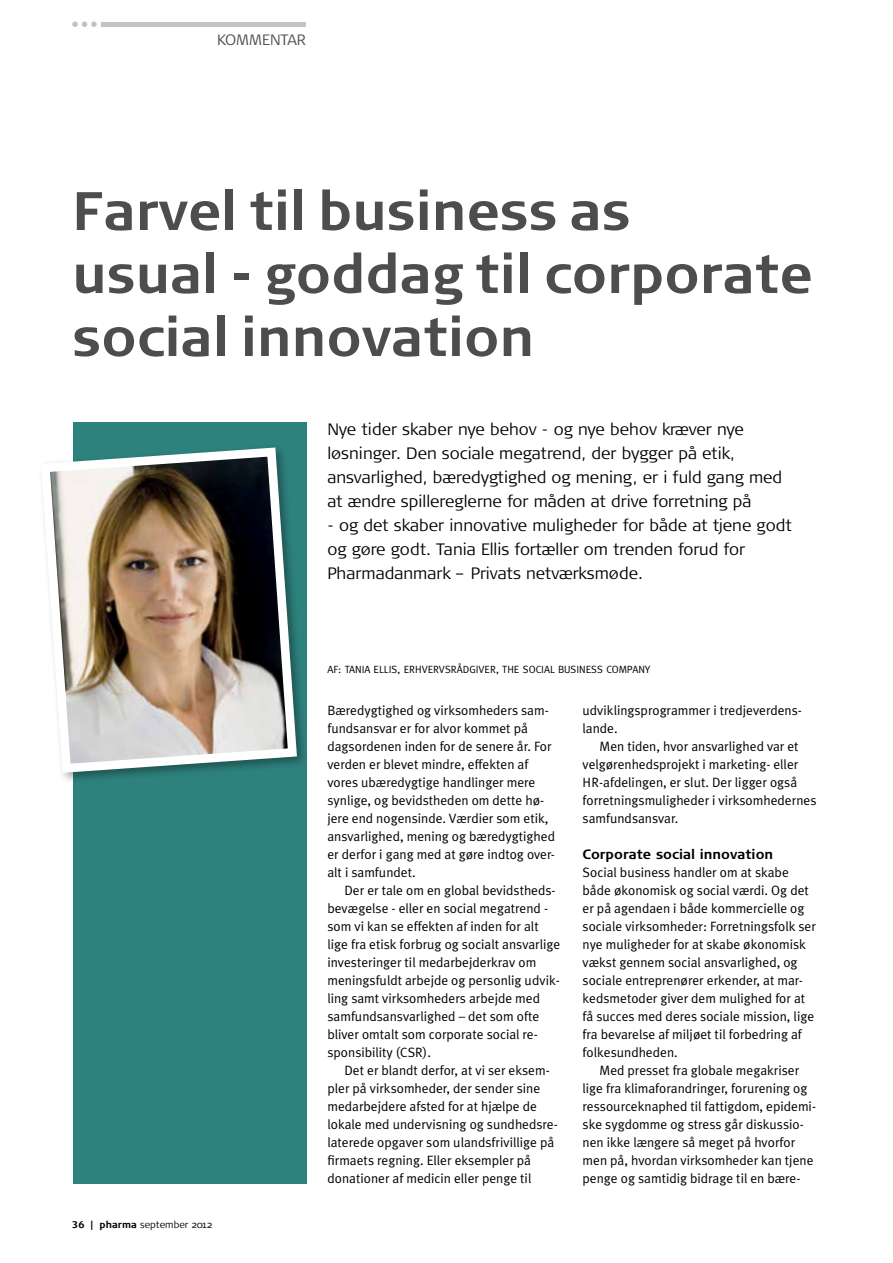
<style>
.page{position:relative;width:893px;height:1263px;background:#fff}
.page>*{position:absolute;margin:0;border:0;box-sizing:border-box;transform-origin:0 0}
.t1{font:700 54px/63px "Signa Normal";color:#4d4d4f}
.t2{font:300 16.5px/24px "Signa Normal";color:#000}
.t3{font:300 15px "Signa Normal";color:#4d4d4f}
.t4{font:13.5px/18px "Meta Plus Normal";color:#000}
.t5{font:700 13.5px "Signa Normal";color:#000}
.t6{font:10.5px "Meta";color:#000}
.t7{font:300 9.75px "Signa Normal";color:#000}
.s1{font-family:"Signa Column";font-weight:700}
.s2{font-weight:700}
</style>
<div class="page">
<hr style="left:102px;top:22px;width:204px;height:4px;background:#c1c3c5">
<svg style="left:72px;top:21px;width:25px;height:6px"></svg>
<div style="left:73px;top:422px;width:234px;height:762px;background:#2e827e"></div>
<div style="left:37px;top:444px;width:272px;height:341px;background:#000;opacity:.35"></div>
<img style="left:37px;top:444px;width:265px;height:333px">
<p class="t3" style="left:217px;top:32px;width:90px">KOMMENTAR</p>
<h1 class="t1" style="left:72px;top:179px;width:742px">Farvel til business as<br>usual - goddag til corporate social innovation</h1>
<p class="t2" style="left:327px;top:417px;width:456px">Nye tider skaber nye behov - og nye behov kræver nye løsninger. Den sociale megatrend, der bygger på etik, ansvarlighed, bæredygtighed og mening, er i fuld gang med at ændre spillereglerne for måden at drive forretning på</p>
<p class="t2" style="left:327px;top:513px;width:466px">- og det skaber innovative muligheder for både at tjene godt og gøre godt. Tania Ellis fortæller om trenden forud for<br>Pharmadanmark – Privats netværksmøde.</p>
<p class="t7" style="left:72px;top:1219px;width:141px"><span class="s1">36 |</span> <span class="s2">pharma</span> september 2012</p>
<p class="t6" style="left:327px;top:664px;width:325px">AF: TANIA ELLIS, ERHVERVSRÅDGIVER, THE SOCIAL BUSINESS COMPANY</p>
<p class="t4" style="left:583px;top:701px;width:221px">udviklingsprogrammer i tredjeverdens&shy;lande.</p>
<p class="t4" style="left:583px;top:737px;width:235px;text-indent:17px">Men tiden, hvor ansvarlighed var et velgørenhedsprojekt i marketing- eller HR-afdelingen, er slut. Der ligger også forretningsmuligheder i virksomhedernes samfundsansvar.</p>
<p class="t5" style="left:583px;top:847px;width:192px">Corporate social innovation</p>
<p class="t4" style="left:583px;top:863px;width:235px">Social business handler om at skabe både økonomisk og social værdi. Og det er på agendaen i både kommercielle og sociale virksomheder: Forretningsfolk ser nye muligheder for at skabe økonomisk vækst gennem social ansvarlighed, og sociale entreprenører erkender, at mar&shy;kedsmetoder giver dem mulighed for at få succes med deres sociale mission, lige fra bevarelse af miljøet til forbedring af folkesundheden.</p>
<p class="t4" style="left:583px;top:1061px;width:235px;text-indent:17px">Med presset fra globale megakriser lige fra klimaforandringer, forurening og ressourceknaphed til fattigdom, epidemi&shy;ske sygdomme og stress går diskussio&shy;nen ikke længere så meget på hvorfor men på, hvordan virksomheder kan tjene penge og samtidig bidrage til en bære-</p>
<p class="t4" style="left:327px;top:701px;width:229px">Bæredygtighed og virksomheders sam&shy;fundsansvar er for alvor kommet på dagsordenen inden for de senere år. For verden er blevet mindre, effekten af vores ubæredygtige handlinger mere synlige, og bevidstheden om dette hø&shy;jere end nogensinde. Værdier som etik, ansvarlighed, mening og bæredygtighed er derfor i gang med at gøre indtog over&shy;alt i samfundet.</p>
<p class="t4" style="left:327px;top:881px;width:234px;text-indent:17px">Der er tale om en global bevidstheds&shy;bevægelse - eller en social megatrend - som vi kan se effekten af inden for alt lige fra etisk forbrug og socialt ansvarlige investeringer til medarbejderkrav om meningsfuldt arbejde og personlig udvik&shy;ling samt virksomheders arbejde med samfundsansvarlighed – det som ofte bliver omtalt som corporate social re&shy;sponsibility (CSR).</p>
<p class="t4" style="left:327px;top:1061px;width:232px;text-indent:17px">Det er blandt derfor, at vi ser eksem&shy;pler på virksomheder, der sender sine medarbejdere afsted for at hjælpe de lokale med undervisning og sundhedsre&shy;laterede opgaver som ulandsfrivillige på firmaets regning. Eller eksempler på donationer af medicin eller penge til</p>
</div>
